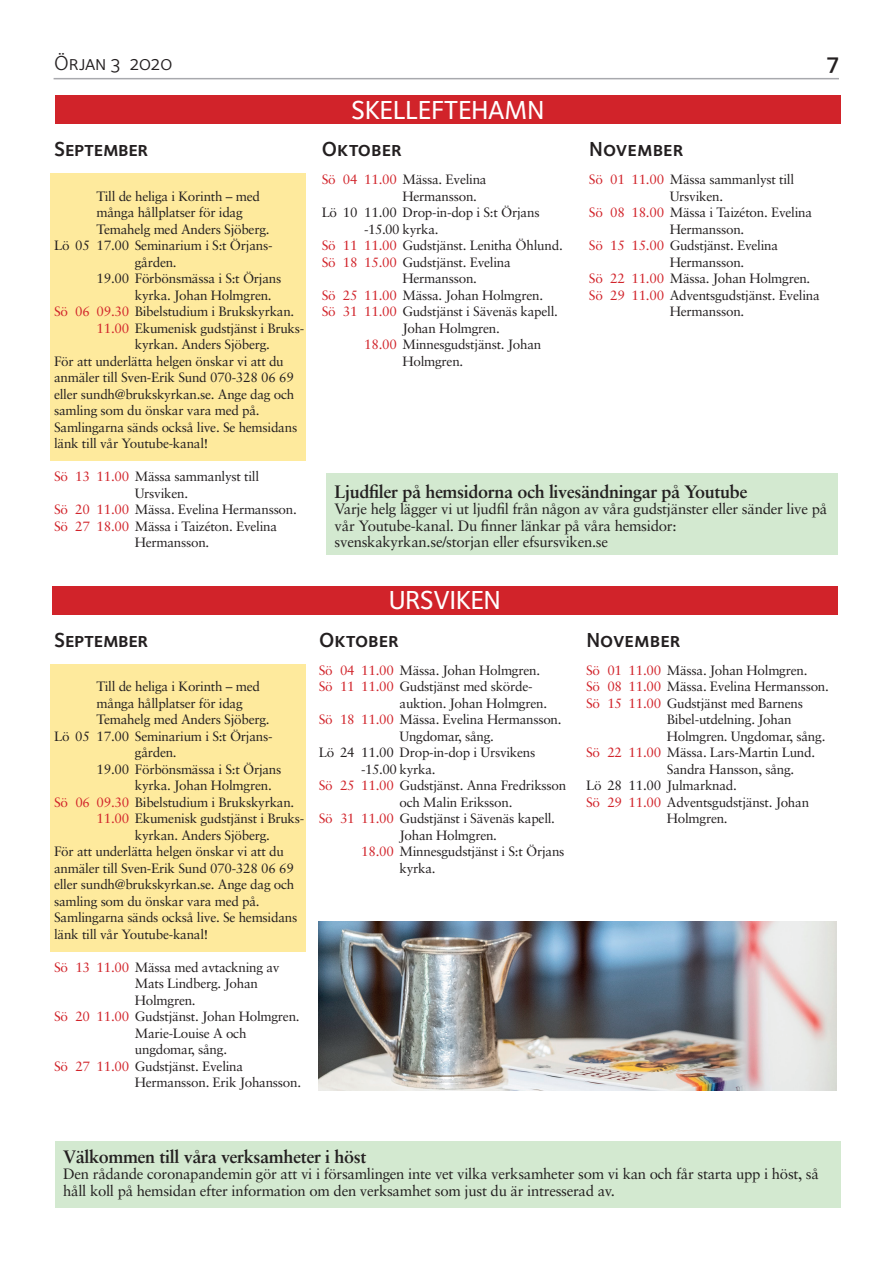
<style>
.page{position:relative;width:893px;height:1263px;background:#fff}
.page>*{position:absolute;margin:0;border:0;box-sizing:border-box;transform-origin:0 0}
.t1{font:500 27px "Foundry Sterling";letter-spacing:-.02em;color:#fff}
.t2{font:24px "Foundry Sterling Demi Expert";color:#231f20}
.t3{font:21px "Foundry Sterling Demi Expert";color:#231f20}
.t4{font:21px "Foundry Sterling Demi Expert";letter-spacing:-.02em;color:#231f20}
.t5{font:21px "Foundry Sterling Book Expert";letter-spacing:-.01em;color:#231f20}
.t6{font:700 18px "Sabon";letter-spacing:-.02em;color:#231f20}
.t7{font:15px/16.5px "Sabon";letter-spacing:-.02em;color:#231f20}
.t8{font:13.5px "Sabon";letter-spacing:-.02em;color:#231f20}
.s1{color:#d1232a}
</style>
<div class="page">
<div style="left:55px;top:1141px;width:786px;height:67px;background:#d3e9d0"></div>
<div style="left:327px;top:473px;width:511px;height:82px;background:#d3e9d0"></div>
<hr style="left:54px;top:78px;width:785px;height:1px;background:#a8a9ad">
<div style="left:50px;top:174px;width:256px;height:287px;background:#feea9d"></div>
<div style="left:50px;top:664px;width:256px;height:287px;background:#feea9d"></div>
<div style="left:52px;top:586px;width:786px;height:28px;background:#d1232a"></div>
<div style="left:55px;top:95px;width:785px;height:29px;background:#d1232a"></div>
<img style="left:319px;top:922px;width:518px;height:169px">
<h3 class="t5" style="left:54px;top:48px;width:120px">Örjan 3 2020</h3>
<h2 class="t2" style="left:827px;top:45px;width:13px">7</h2>
<h3 class="t4" style="left:54px;top:135px;width:95px">September</h3>
<p class="t8" style="left:97px;top:188px;width:165px">Till de heliga i Korinth – med</p>
<p class="t8" style="left:97px;top:204px;width:148px">många hållplatser för idag</p>
<p class="t8" style="left:97px;top:221px;width:175px">Temahelg med Anders Sjöberg.</p>
<p class="t8" style="left:54px;top:237px;width:220px">Lö 05 17.00 Seminarium i S:t Örjans-</p>
<p class="t8" style="left:135px;top:254px;width:43px">gården.</p>
<p class="t8" style="left:97px;top:270px;width:186px">19.00 Förbönsmässa i S:t Örjans</p>
<p class="t8" style="left:135px;top:287px;width:138px">kyrka. Johan Holmgren.</p>
<p class="t8" style="left:54px;top:303px;width:242px"><span class="s1">Sö 06 09.30</span> Bibelstudium i Brukskyrkan.</p>
<p class="t8" style="left:97px;top:320px;width:209px"><span class="s1">11.00</span> Ekumenisk gudstjänst i Bruks-</p>
<p class="t8" style="left:135px;top:336px;width:137px">kyrkan. Anders Sjöberg.</p>
<p class="t8" style="left:54px;top:353px;width:231px">För att underlätta helgen önskar vi att du</p>
<p class="t8" style="left:54px;top:369px;width:241px">anmäler till Sven-Erik Sund 070-328 06 69</p>
<p class="t8" style="left:54px;top:386px;width:242px">eller sundh@brukskyrkan.se. Ange dag och</p>
<p class="t8" style="left:54px;top:402px;width:207px">samling som du önskar vara med på.</p>
<p class="t8" style="left:54px;top:419px;width:245px">Samlingarna sänds också live. Se hemsidans</p>
<p class="t8" style="left:54px;top:435px;width:156px">länk till vår Youtube-kanal!</p>
<p class="t8" style="left:54px;top:468px;width:207px"><span class="s1">Sö 13 11.00</span> Mässa sammanlyst till</p>
<p class="t8" style="left:135px;top:485px;width:55px">Ursviken.</p>
<p class="t8" style="left:54px;top:501px;width:244px"><span class="s1">Sö 20 11.00</span> Mässa. Evelina Hermansson.</p>
<p class="t8" style="left:54px;top:518px;width:225px"><span class="s1">Sö 27 18.00</span> Mässa i Taizéton. Evelina</p>
<p class="t8" style="left:135px;top:534px;width:76px">Hermansson.</p>
<h1 class="t1" style="left:351px;top:90px;width:195px">SKELLEFTEHAMN</h1>
<h3 class="t3" style="left:322px;top:135px;width:81px">Oktober</h3>
<p class="t8" style="left:322px;top:171px;width:167px"><span class="s1">Sö 04 11.00</span> Mässa. Evelina</p>
<p class="t8" style="left:402px;top:188px;width:76px">Hermansson.</p>
<p class="t8" style="left:322px;top:204px;width:219px">Lö 10 11.00 Drop-in-dop i S:t Örjans</p>
<p class="t8" style="left:364px;top:221px;width:76px">-15.00 kyrka.</p>
<p class="t8" style="left:322px;top:237px;width:243px"><span class="s1">Sö 11 11.00</span> Gudstjänst. Lenitha Öhlund.</p>
<p class="t8" style="left:322px;top:254px;width:191px"><span class="s1">Sö 18 15.00</span> Gudstjänst. Evelina</p>
<p class="t8" style="left:402px;top:270px;width:76px">Hermansson.</p>
<p class="t8" style="left:322px;top:287px;width:223px"><span class="s1">Sö 25 11.00</span> Mässa. Johan Holmgren.</p>
<p class="t8" style="left:322px;top:303px;width:238px"><span class="s1">Sö 31 11.00</span> Gudstjänst i Sävenäs kapell.</p>
<p class="t8" style="left:402px;top:320px;width:99px">Johan Holmgren.</p>
<p class="t8" style="left:364px;top:336px;width:179px"><span class="s1">18.00</span> Minnesgudstjänst. Johan</p>
<p class="t8" style="left:402px;top:353px;width:62px">Holmgren.</p>
<h3 class="t3" style="left:589px;top:135px;width:96px">November</h3>
<p class="t8" style="left:589px;top:171px;width:207px"><span class="s1">Sö 01 11.00</span> Mässa sammanlyst till</p>
<p class="t8" style="left:670px;top:188px;width:55px">Ursviken.</p>
<p class="t8" style="left:589px;top:204px;width:225px"><span class="s1">Sö 08 18.00</span> Mässa i Taizéton. Evelina</p>
<p class="t8" style="left:670px;top:221px;width:76px">Hermansson.</p>
<p class="t8" style="left:589px;top:237px;width:191px"><span class="s1">Sö 15 15.00</span> Gudstjänst. Evelina</p>
<p class="t8" style="left:670px;top:254px;width:76px">Hermansson.</p>
<p class="t8" style="left:589px;top:270px;width:223px"><span class="s1">Sö 22 11.00</span> Mässa. Johan Holmgren.</p>
<p class="t8" style="left:589px;top:287px;width:232px"><span class="s1">Sö 29 11.00</span> Adventsgudstjänst. Evelina</p>
<p class="t8" style="left:670px;top:303px;width:76px">Hermansson.</p>
<h3 class="t6" style="left:335px;top:480px;width:414px">Ljudfiler på hemsidorna och livesändningar på Youtube</h3>
<p class="t7" style="left:335px;top:500px;width:494px">Varje helg lägger vi ut ljudfil från någon av våra gudstjänster eller sänder live på vår Youtube-kanal. Du finner länkar på våra hemsidor: svenskakyrkan.se/storjan eller efsursviken.se</p>
<h1 class="t1" style="left:389px;top:581px;width:114px">URSVIKEN</h1>
<h3 class="t4" style="left:54px;top:625px;width:95px">September</h3>
<h3 class="t3" style="left:319px;top:625px;width:81px">Oktober</h3>
<p class="t8" style="left:97px;top:678px;width:165px">Till de heliga i Korinth – med</p>
<p class="t8" style="left:97px;top:695px;width:148px">många hållplatser för idag</p>
<p class="t8" style="left:97px;top:711px;width:175px">Temahelg med Anders Sjöberg.</p>
<p class="t8" style="left:54px;top:728px;width:220px">Lö 05 17.00 Seminarium i S:t Örjans-</p>
<p class="t8" style="left:135px;top:744px;width:43px">gården.</p>
<p class="t8" style="left:97px;top:761px;width:186px">19.00 Förbönsmässa i S:t Örjans</p>
<p class="t8" style="left:135px;top:777px;width:138px">kyrka. Johan Holmgren.</p>
<p class="t8" style="left:54px;top:794px;width:242px"><span class="s1">Sö 06 09.30</span> Bibelstudium i Brukskyrkan.</p>
<p class="t8" style="left:97px;top:810px;width:209px"><span class="s1">11.00</span> Ekumenisk gudstjänst i Bruks-</p>
<p class="t8" style="left:135px;top:827px;width:137px">kyrkan. Anders Sjöberg.</p>
<p class="t8" style="left:54px;top:843px;width:231px">För att underlätta helgen önskar vi att du</p>
<p class="t8" style="left:54px;top:860px;width:241px">anmäler till Sven-Erik Sund 070-328 06 69</p>
<p class="t8" style="left:54px;top:876px;width:242px">eller sundh@brukskyrkan.se. Ange dag och</p>
<p class="t8" style="left:54px;top:893px;width:207px">samling som du önskar vara med på.</p>
<p class="t8" style="left:54px;top:909px;width:245px">Samlingarna sänds också live. Se hemsidans</p>
<p class="t8" style="left:54px;top:926px;width:156px">länk till vår Youtube-kanal!</p>
<p class="t8" style="left:54px;top:959px;width:227px"><span class="s1">Sö 13 11.00</span> Mässa med avtackning av</p>
<p class="t8" style="left:135px;top:975px;width:125px">Mats Lindberg. Johan</p>
<p class="t8" style="left:135px;top:992px;width:62px">Holmgren.</p>
<p class="t8" style="left:54px;top:1008px;width:247px"><span class="s1">Sö 20 11.00</span> Gudstjänst. Johan Holmgren.</p>
<p class="t8" style="left:135px;top:1025px;width:113px">Marie-Louise A och</p>
<p class="t8" style="left:135px;top:1041px;width:94px">ungdomar, sång.</p>
<p class="t8" style="left:54px;top:1058px;width:191px"><span class="s1">Sö 27 11.00</span> Gudstjänst. Evelina</p>
<p class="t8" style="left:135px;top:1074px;width:168px">Hermansson. Erik Johansson.</p>
<p class="t8" style="left:319px;top:662px;width:223px"><span class="s1">Sö 04 11.00</span> Mässa. Johan Holmgren.</p>
<p class="t8" style="left:319px;top:678px;width:215px"><span class="s1">Sö 11 11.00</span> Gudstjänst med skörde-</p>
<p class="t8" style="left:399px;top:695px;width:149px">auktion. Johan Holmgren.</p>
<p class="t8" style="left:319px;top:711px;width:244px"><span class="s1">Sö 18 11.00</span> Mässa. Evelina Hermansson.</p>
<p class="t8" style="left:399px;top:728px;width:96px">Ungdomar, sång.</p>
<p class="t8" style="left:319px;top:744px;width:218px">Lö 24 11.00 Drop-in-dop i Ursvikens</p>
<p class="t8" style="left:361px;top:761px;width:76px">-15.00 kyrka.</p>
<p class="t8" style="left:319px;top:777px;width:249px"><span class="s1">Sö 25 11.00</span> Gudstjänst. Anna Fredriksson</p>
<p class="t8" style="left:400px;top:794px;width:114px">och Malin Eriksson.</p>
<p class="t8" style="left:319px;top:810px;width:238px"><span class="s1">Sö 31 11.00</span> Gudstjänst i Sävenäs kapell.</p>
<p class="t8" style="left:400px;top:827px;width:99px">Johan Holmgren.</p>
<p class="t8" style="left:361px;top:843px;width:205px"><span class="s1">18.00</span> Minnesgudstjänst i S:t Örjans</p>
<p class="t8" style="left:400px;top:860px;width:38px">kyrka.</p>
<h3 class="t3" style="left:586px;top:625px;width:96px">November</h3>
<p class="t8" style="left:586px;top:662px;width:223px"><span class="s1">Sö 01 11.00</span> Mässa. Johan Holmgren.</p>
<p class="t8" style="left:586px;top:678px;width:244px"><span class="s1">Sö 08 11.00</span> Mässa. Evelina Hermansson.</p>
<p class="t8" style="left:586px;top:695px;width:218px"><span class="s1">Sö 15 11.00</span> Gudstjänst med Barnens</p>
<p class="t8" style="left:667px;top:711px;width:126px">Bibel-utdelning. Johan</p>
<p class="t8" style="left:667px;top:728px;width:160px">Holmgren. Ungdomar, sång.</p>
<p class="t8" style="left:586px;top:744px;width:231px"><span class="s1">Sö 22 11.00</span> Mässa. Lars-Martin Lund.</p>
<p class="t8" style="left:667px;top:761px;width:129px">Sandra Hansson, sång.</p>
<p class="t8" style="left:586px;top:777px;width:152px">Lö 28 11.00 Julmarknad.</p>
<p class="t8" style="left:586px;top:794px;width:225px"><span class="s1">Sö 29 11.00</span> Adventsgudstjänst. Johan</p>
<p class="t8" style="left:667px;top:810px;width:62px">Holmgren.</p>
<h3 class="t6" style="left:63px;top:1145px;width:305px">Välkommen till våra verksamheter i höst</h3>
<p class="t7" style="left:63px;top:1165px;width:757px">Den rådande coronapandemin gör att vi i församlingen inte vet vilka verksamheter som vi kan och får starta upp i höst, så håll koll på hemsidan efter information om den verksamhet som just du är intresserad av.</p>
</div>
